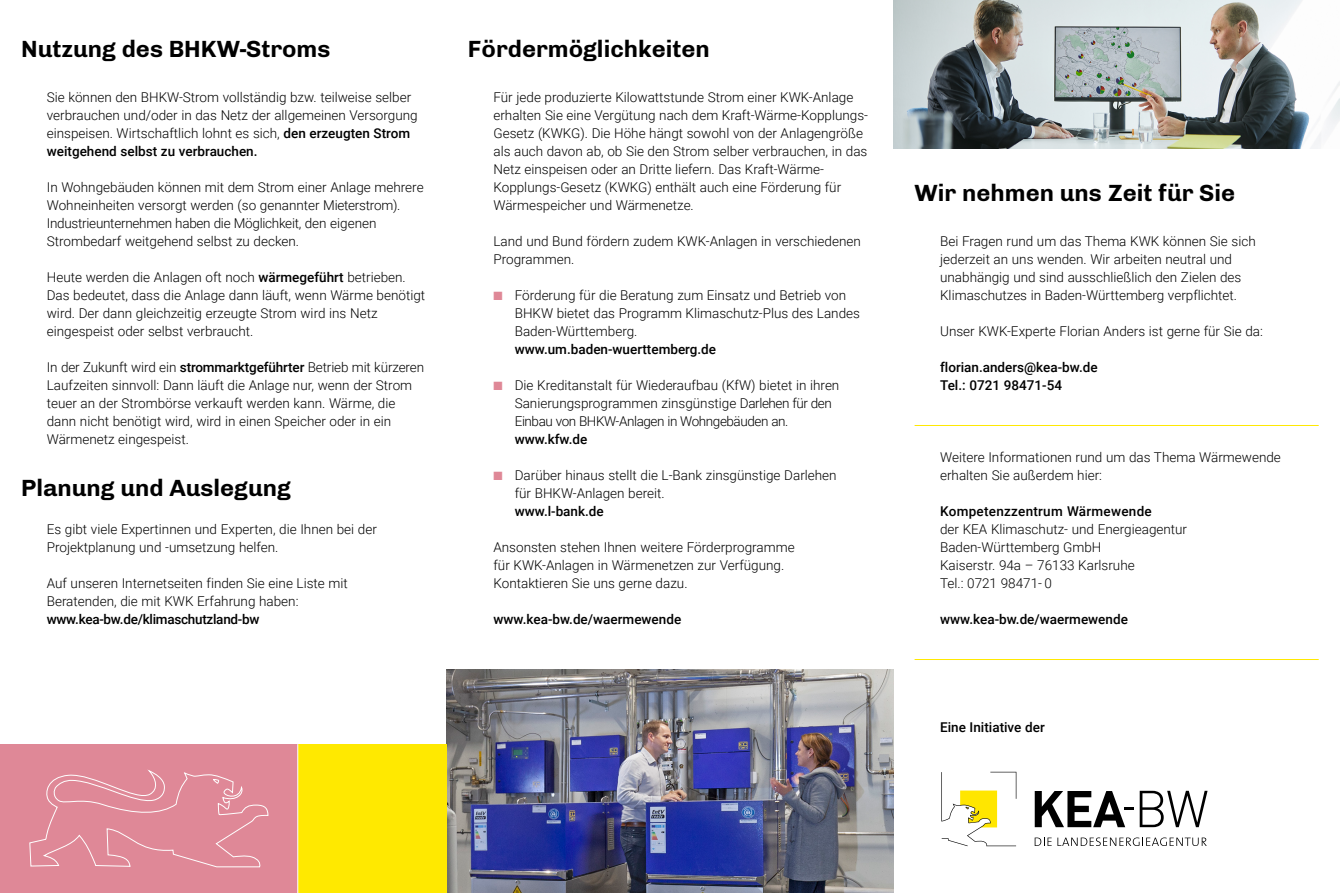
<style>
.page{position:relative;width:1340px;height:893px;background:#fff}
.page>*{position:absolute;margin:0;border:0;box-sizing:border-box;transform-origin:0 0}
.Überschrift_2_-_Chivo_bold_16pt{font:700 24px "Chivo";color:#000}
.Fließtext_-_Roboto_light_10pt{font:300 13.5px/18px "Roboto";color:#000}
.Aufzählung{font:300 13.5px/18px "Roboto";color:#000}
.Fließtext_-_Roboto_light_10pt-2{font:500 13.5px/18px "Roboto";color:#000}
.s1{font-weight:500}
.s2{color:#df8897}
</style>
<div class="page">
<img style="left:446px;top:670px;width:447px;height:223px">
<img style="left:893px;top:0;width:446px;height:149px">
<svg style="left:1034px;top:837px;width:17px;height:9px"></svg>
<svg style="left:1057px;top:837px;width:149px;height:9px"></svg>
<svg style="left:941px;top:772px;width:75px;height:74px"></svg>
<svg style="left:1034px;top:791px;width:173px;height:36px"></svg>
<div style="left:298px;top:744px;width:148px;height:149px;background:#ffe900"></div>
<div style="left:0;top:744px;width:298px;height:149px;background:#df8897"></div>
<svg style="left:29px;top:770px;width:239px;height:97px"></svg>
<hr style="left:297px;top:744px;width:1px;height:149px;background:#fff">
<hr style="left:914px;top:659px;width:404px;height:1px;background:#ffe900">
<hr style="left:914px;top:425px;width:404px;height:1px;background:#ffe900">
<h2 class="Überschrift_2_-_Chivo_bold_16pt" style="left:21px;top:34px;width:311px">Nutzung des BHKW-Stroms</h2>
<p class="Fließtext_-_Roboto_light_10pt" style="left:47px;top:87px;width:372px">Sie können den BHKW-Strom vollständig bzw. teilweise selber verbrauchen und/oder in das Netz der allgemeinen Versorgung einspeisen. Wirtschaftlich lohnt es sich, <span class="s1">den erzeugten Strom weitgehend selbst zu verbrauchen.</span></p>
<p class="Fließtext_-_Roboto_light_10pt" style="left:47px;top:177px;width:378px">In Wohngebäuden können mit dem Strom einer Anlage mehrere Wohneinheiten versorgt werden (so genannter Mieterstrom).<br>Industrieunternehmen haben die Möglichkeit, den eigenen Strombedarf weitgehend selbst zu decken.</p>
<p class="Fließtext_-_Roboto_light_10pt" style="left:47px;top:267px;width:380px">Heute werden die Anlagen oft noch <span class="s1">wärmegeführt</span> betrieben.<br>Das bedeutet, dass die Anlage dann läuft, wenn Wärme benötigt wird. Der dann gleichzeitig erzeugte Strom wird ins Netz eingespeist oder selbst verbraucht.</p>
<p class="Fließtext_-_Roboto_light_10pt" style="left:47px;top:357px;width:379px">In der Zukunft wird ein <span class="s1">strommarktgeführter</span> Betrieb mit kürzeren Laufzeiten sinnvoll: Dann läuft die Anlage nur, wenn der Strom teuer an der Strombörse verkauft werden kann. Wärme, die dann nicht benötigt wird, wird in einen Speicher oder in ein Wärmenetz eingespeist.</p>
<h2 class="Überschrift_2_-_Chivo_bold_16pt" style="left:21px;top:474px;width:271px">Planung und Auslegung</h2>
<p class="Fließtext_-_Roboto_light_10pt" style="left:47px;top:519px;width:332px">Es gibt viele Expertinnen und Experten, die Ihnen bei der<br>Projektplanung und -umsetzung helfen.</p>
<p class="Fließtext_-_Roboto_light_10pt" style="left:47px;top:573px;width:302px">Auf unseren Internetseiten finden Sie eine Liste mit<br>Beratenden, die mit KWK Erfahrung haben: <span class="s1">www.kea-bw.de/klimaschutzland-bw</span></p>
<h2 class="Überschrift_2_-_Chivo_bold_16pt" style="left:468px;top:34px;width:243px">Fördermöglichkeiten</h2>
<p class="Fließtext_-_Roboto_light_10pt" style="left:493px;top:87px;width:376px">Für jede produzierte Kilowattstunde Strom einer KWK-Anlage erhalten Sie eine Vergütung nach dem Kraft-Wärme-Kopplungs-Gesetz (KWKG). Die Höhe hängt sowohl von der Anlagengröße als auch davon ab, ob Sie den Strom selber verbrauchen, in das Netz einspeisen oder an Dritte liefern. Das Kraft-Wärme-Kopplungs-Gesetz (KWKG) enthält auch eine Förderung für Wärmespeicher und Wärmenetze.</p>
<p class="Fließtext_-_Roboto_light_10pt" style="left:493px;top:231px;width:369px">Land und Bund fördern zudem KWK-Anlagen in verschiedenen<br>Programmen.</p>
<p class="Aufzählung" style="left:514px;top:285px;width:347px;text-indent:-21px"><span class="s2">■</span> Förderung für die Beratung zum Einsatz und Betrieb von BHKW bietet das Programm Klimaschutz-Plus des Landes Baden-Württemberg.<br><span class="s1">www.um.baden-wuerttemberg.de</span></p>
<p class="Aufzählung" style="left:514px;top:375px;width:326px;text-indent:-21px"><span class="s2">■</span> Die Kreditanstalt für Wiederaufbau (KfW) bietet in ihren Sanierungsprogrammen zinsgünstige Darlehen für den Einbau von BHKW-Anlagen in Wohngebäuden an. <span class="s1">www.kfw.de</span></p>
<p class="Aufzählung" style="left:514px;top:465px;width:323px;text-indent:-21px"><span class="s2">■</span> Darüber hinaus stellt die L-Bank zinsgünstige Darlehen für BHKW-Anlagen bereit.<br><span class="s1">www.l-bank.de</span></p>
<p class="Fließtext_-_Roboto_light_10pt" style="left:493px;top:537px;width:303px">Ansonsten stehen Ihnen weitere Förderprogramme für KWK-Anlagen in Wärmenetzen zur Verfügung.<br>Kontaktieren Sie uns gerne dazu.</p>
<p class="Fließtext_-_Roboto_light_10pt-2" style="left:493px;top:609px;width:189px">www.kea-bw.de/waermewende</p>
<h2 class="Überschrift_2_-_Chivo_bold_16pt" style="left:914px;top:178px;width:322px">Wir nehmen uns Zeit für Sie</h2>
<p class="Fließtext_-_Roboto_light_10pt" style="left:940px;top:231px;width:317px">Bei Fragen rund um das Thema KWK können Sie sich jederzeit an uns wenden. Wir arbeiten neutral und unabhängig und sind ausschließlich den Zielen des Klimaschutzes in Baden-Württemberg verpflichtet.</p>
<p class="Fließtext_-_Roboto_light_10pt" style="left:940px;top:321px;width:324px">Unser KWK-Experte Florian Anders ist gerne für Sie da:</p>
<p class="Fließtext_-_Roboto_light_10pt-2" style="left:940px;top:357px;width:159px">florian.anders@kea-bw.de<br>Tel.: 0721 98471-54</p>
<p class="Fließtext_-_Roboto_light_10pt" style="left:940px;top:447px;width:342px">Weitere Informationen rund um das Thema Wärmewende erhalten Sie außerdem hier:</p>
<p class="Fließtext_-_Roboto_light_10pt" style="left:940px;top:501px;width:248px"><span class="s1">Kompetenzzentrum Wärmewende<br></span>der KEA Klimaschutz- und Energieagentur<br>Baden-Württemberg GmbH<br>Kaiserstr. 94a – 76133 Karlsruhe<br>Tel.: 0721 98471- 0</p>
<p class="Fließtext_-_Roboto_light_10pt-2" style="left:940px;top:609px;width:189px">www.kea-bw.de/waermewende</p>
<p class="Fließtext_-_Roboto_light_10pt-2" style="left:940px;top:717px;width:106px">Eine Initiative der</p>
</div>
